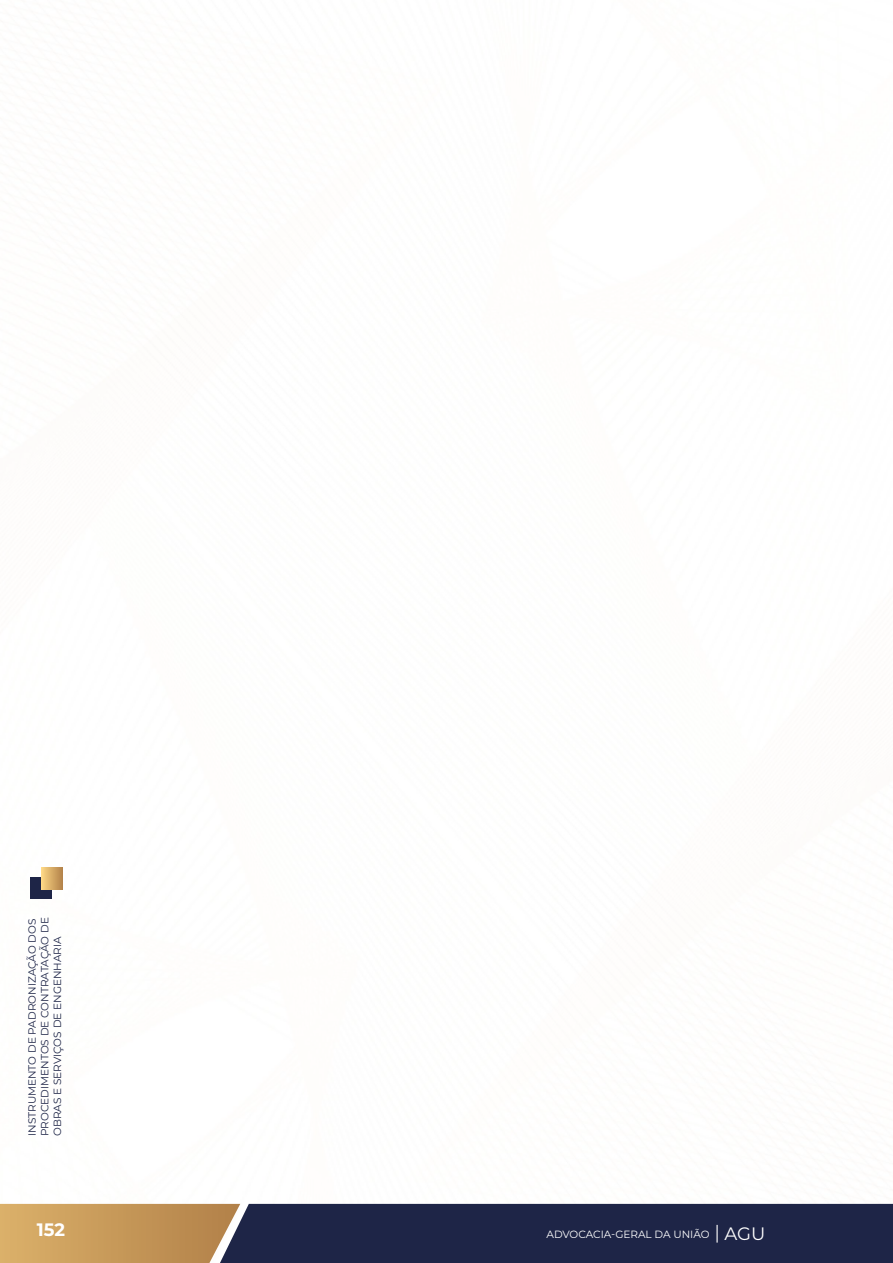
<style>
.page{position:relative;width:893px;height:1263px;background:#fff}
.page>*{position:absolute;margin:0;border:0;box-sizing:border-box;transform-origin:0 0}
.t1{font:700 18px "Montserrat";color:#fff}
.t2{font:10.5px/12.6px "Montserrat";color:#1e2547}
.t3{font:10.5px "Montserrat";color:#fff}
.s1{font-size:18px}
</style>
<div class="page">
<svg style="left:31px;top:867px;width:32px;height:32px"></svg>
<svg style="left:0;top:1204px;width:893px;height:59px;background:#4b444d"></svg>
<p class="t2" style="left:25px;top:1136px;width:220px;rotate:-90deg">INSTRUMENTO DE PADRONIZAÇÃO DOS<br>PROCEDIMENTOS DE CONTRATAÇÃO DE<br>OBRAS E SERVIÇOS DE ENGENHARIA</p>
<h1 class="t1" style="left:37px;top:1216px;width:30px">152</h1>
<p class="t3" style="left:546px;top:1226px;width:220px">ADVOCACIA-GERAL DA UNIÃO <span class="s1">AGU</span></p>
</div>
